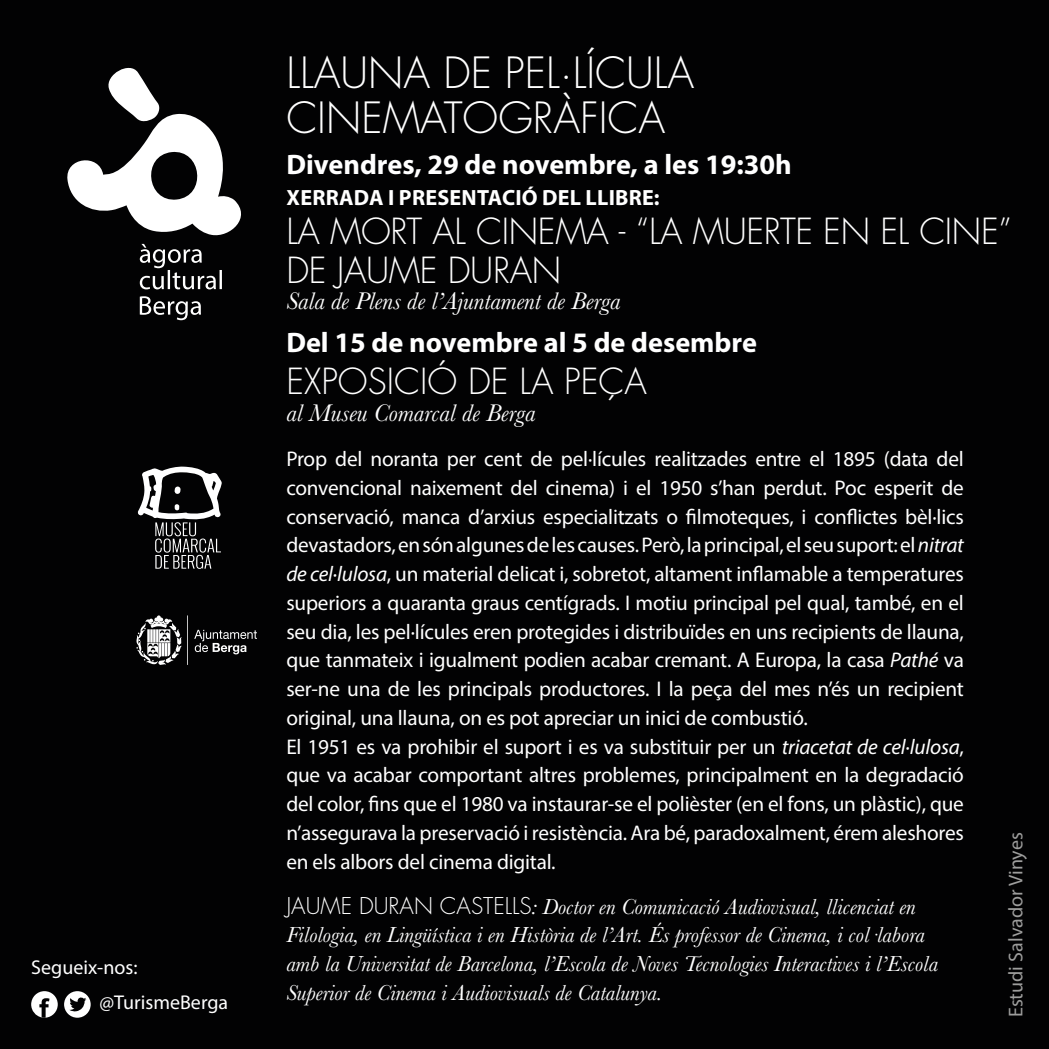
<style>
.page{position:relative;width:1049px;height:1049px;background:#020203}
.page>*{position:absolute;margin:0;border:0;box-sizing:border-box;transform-origin:0 0}
.t1{font:300 42px/45px "Futura Std";color:#fff}
.t2{font:300 35px/38.8px "Futura Std";letter-spacing:-.01em;color:#fff}
.t3{font:700 28.25px "Myriad Pro";color:#fff}
.t4{font:italic 25px "Baskerville";color:#fff}
.t5{font:italic 22.5px/28.8px "Baskerville";color:#fff}
.t6{font:700 22px "Myriad Pro";letter-spacing:.01em;color:#fff}
.t7{font:21.25px/28.8px "Myriad Pro";letter-spacing:-.01em;color:#fff}
.t8{font:20px/35.8px "Myriad Pro";color:#fff}
.t9{font:20px "Myriad Pro";color:#9d9d9c}
.s1{font-style:italic}
.s2{font-family:"Futura Std";font-weight:300;font-style:normal}
</style>
<div class="page">
<svg style="left:67px;top:67px;width:174px;height:169px"></svg>
<svg style="left:140px;top:244px;width:82px;height:45px"></svg>
<svg style="left:140px;top:296px;width:61px;height:24px"></svg>
<svg style="left:136px;top:615px;width:121px;height:50px"></svg>
<svg style="left:137px;top:466px;width:85px;height:103px"></svg>
<svg style="left:31px;top:991px;width:27px;height:27px"></svg>
<div style="left:64px;top:991px;width:27px;height:27px;background:#fff;border-radius:50%"></div>
<svg style="left:69px;top:997px;width:17px;height:14px"></svg>
<p class="t8" style="left:99px;top:949px;width:130px;text-indent:-68px">Segueix-nos: @TurismeBerga</p>
<h1 class="t1" style="left:286px;top:52px;width:409px">LLAUNA DE PEL·LÍCULA<br>CINEMATOGRÀFICA</h1>
<h3 class="t3" style="left:286px;top:146px;width:507px">Divendres, 29 de novembre, a les 19:30h</h3>
<p class="t6" style="left:287px;top:183px;width:375px">XERRADA I PRESENTACIÓ DEL LLIBRE:</p>
<h2 class="t2" style="left:286px;top:213px;width:727px">LA MORT AL CINEMA - “LA MUERTE EN EL CINE”<br>DE JAUME DURAN</h2>
<p class="t4" style="left:286px;top:285px;width:336px">Sala de Plens de l’Ajuntament de Berga</p>
<h3 class="t3" style="left:286px;top:324px;width:472px">Del 15 de novembre al 5 de desembre</h3>
<h2 class="t2" style="left:286px;top:363px;width:362px">EXPOSICIÓ DE LA PEÇA</h2>
<p class="t4" style="left:286px;top:396px;width:251px">al Museu Comarcal de Berga</p>
<p class="t7" style="left:286px;top:444px;width:679px">Prop del noranta per cent de pel·lícules realitzades entre el 1895 (data del convencional naixement del cinema) i el 1950 s’han perdut. Poc esperit de conservació, manca d’arxius especialitzats o filmoteques, i conflictes bèl·lics devastadors, en són algunes de les causes. Però, la principal, el seu suport: el <span class="s1">nitrat de cel·lulosa</span>, un material delicat i, sobretot, altament inflamable a temperatures superiors a quaranta graus centígrads. I motiu principal pel qual, també, en el seu dia, les pel·lícules eren protegides i distribuïdes en uns recipients de llauna, que tanmateix i igualment podien acabar cremant. A Europa, la casa <span class="s1">Pathé</span> va ser-ne una de les principals productores. I la peça del mes n’és un recipient original, una llauna, on es pot apreciar un inici de combustió.<br>El 1951 es va prohibir el suport i es va substituir per un <span class="s1">triacetat de cel·lulosa</span>, que va acabar comportant altres problemes, principalment en la degradació del color, fins que el 1980 va instaurar-se el polièster (en el fons, un plàstic), que n’assegurava la preservació i resistència. Ara bé, paradoxalment, érem aleshores en els albors del cinema digital.</p>
<p class="t5" style="left:286px;top:892px;width:653px"><span class="s2">JAUME DURAN CASTELLS</span>: Doctor en Comunicació Audiovisual, llicenciat en Filologia, en Lingüística i en Història de l’Art. És professor de Cinema, i col·labora amb la Universitat de Barcelona, l’Escola de Noves Tecnologies Interactives i l’Escola Superior de Cinema i Audiovisuals de Catalunya.</p>
<p class="t9" style="left:1003px;top:1017px;width:186px;rotate:-90deg">Estudi Salvador Vinyes</p>
</div>
